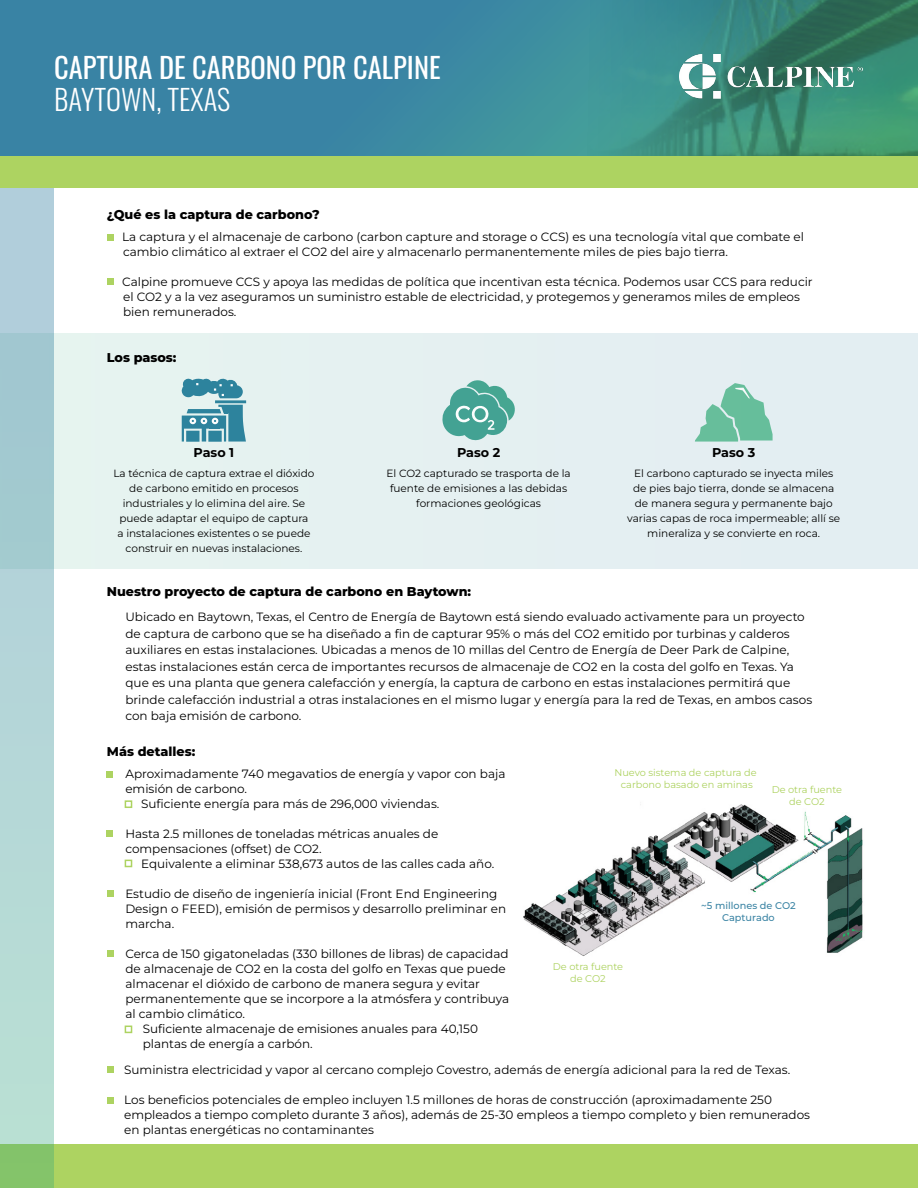
<style>
.page{position:relative;width:918px;height:1188px;background:#fff}
.page>*{position:absolute;margin:0;border:0;box-sizing:border-box;transform-origin:0 0}
.t1{font:28.5px "Oswald";color:#fff}
.t2{font:300 28.5px "Oswald";color:#fff}
.t3{font:800 12.75px "Montserrat";color:#000}
.t4{font:100 12.75px "Montserrat";color:#000}
.t5{font:12px/15px "Montserrat";color:#000}
.t6{font:10.5px/15px "Montserrat";color:#000;text-align:center}
.t7{font:9.75px/12px "Montserrat";color:#add260;text-align:center}
.t8{font:500 9.75px/12px "Montserrat";color:#3b84a4;text-align:center}
</style>
<div class="page">
<div style="left:0;top:334px;width:918px;height:234px;background:#e4f0f1"></div>
<div style="left:0;top:1145px;width:918px;height:43px;background:#add361"></div>
<div style="left:107px;top:235px;width:7px;height:6px;background:#add361"></div>
<div style="left:107px;top:279px;width:7px;height:6px;background:#add361"></div>
<div style="left:107px;top:771px;width:6px;height:7px;background:#add361"></div>
<div style="left:108px;top:890px;width:6px;height:7px;background:#add361"></div>
<svg style="left:107px;top:831px;width:6px;height:6px"></svg>
<svg style="left:108px;top:951px;width:6px;height:6px"></svg>
<div style="left:108px;top:1066px;width:6px;height:7px;background:#add361"></div>
<svg style="left:108px;top:1097px;width:6px;height:6px"></svg>
<img style="left:523px;top:804px;width:340px;height:152px">
<div style="left:125px;top:800px;width:7px;height:8px;border:2px solid #add361"></div>
<div style="left:125px;top:860px;width:7px;height:7px;border:2px solid #add361"></div>
<div style="left:125px;top:1026px;width:7px;height:7px;border:2px solid #add361"></div>
<svg style="left:0;top:0;width:918px;height:156px;background:#3a8896"></svg>
<img style="left:680px;top:55px;width:183px;height:46px">
<div style="left:0;top:156px;width:918px;height:32px;background:#add361"></div>
<svg style="left:182px;top:378px;width:64px;height:64px"></svg>
<svg style="left:442px;top:380px;width:73px;height:61px"></svg>
<svg style="left:695px;top:383px;width:78px;height:59px"></svg>
<svg style="left:0;top:188px;width:54px;height:1000px;background:#aed2d0"></svg>
<h1 class="t1" style="left:54px;top:42px;width:388px">CAPTURA DE CARBONO POR CALPINE</h1>
<h1 class="t2" style="left:54px;top:74px;width:178px">BAYTOWN, TEXAS</h1>
<p class="t3" style="left:107px;top:206px;width:214px">¿Qué es la captura de carbono?</p>
<p class="t5" style="left:122px;top:229px;width:683px">La captura y el almacenaje de carbono (carbon capture and storage o CCS) es una tecnología vital que combate el cambio climático al extraer el CO2 del aire y almacenarlo permanentemente miles de pies bajo tierra.</p>
<p class="t5" style="left:122px;top:274px;width:692px">Calpine promueve CCS y apoya las medidas de política que incentivan esta técnica. Podemos usar CCS para reducir el CO2 y a la vez aseguramos un suministro estable de electricidad, y protegemos y generamos miles de empleos bien remunerados.</p>
<p class="t3" style="left:107px;top:349px;width:71px">Los pasos:</p>
<p class="t4" style="left:194px;top:444px;width:42px">Paso 1</p>
<p class="t4" style="left:457px;top:444px;width:45px">Paso 2</p>
<p class="t6" style="left:113px;top:466px;width:203px">La técnica de captura extrae el dióxido de carbono emitido en procesos industriales y lo elimina del aire. Se puede adaptar el equipo de captura<br>a instalaciones existentes o se puede construir en nuevas instalaciones.</p>
<p class="t6" style="left:386px;top:466px;width:186px">El CO2 capturado se trasporta de la fuente de emisiones a las debidas formaciones geológicas</p>
<p class="t3" style="left:107px;top:583px;width:366px">Nuestro proyecto de captura de carbono en Baytown:</p>
<p class="t4" style="left:712px;top:444px;width:45px">Paso 3</p>
<p class="t6" style="left:627px;top:466px;width:214px">El carbono capturado se inyecta miles de pies bajo tierra, donde se almacena de manera segura y permanente bajo varias capas de roca impermeable; allí se mineraliza y se convierte en roca.</p>
<p class="t5" style="left:125px;top:609px;width:688px;line-height:16.5px">Ubicado en Baytown, Texas, el Centro de Energía de Baytown está siendo evaluado activamente para un proyecto de captura de carbono que se ha diseñado a fin de capturar 95% o más del CO2 emitido por turbinas y calderos auxiliares en estas instalaciones. Ubicadas a menos de 10 millas del Centro de Energía de Deer Park de Calpine, estas instalaciones están cerca de importantes recursos de almacenaje de CO2 en la costa del golfo en Texas. Ya que es una planta que genera calefacción y energía, la captura de carbono en estas instalaciones permitirá que brinde calefacción industrial a otras instalaciones en el mismo lugar y energía para la red de Texas, en ambos casos con baja emisión de carbono.</p>
<p class="t3" style="left:107px;top:743px;width:90px">Más detalles:</p>
<p class="t7" style="left:614px;top:766px;width:144px">Nuevo sistema de captura de carbono basado en aminas</p>
<p class="t5" style="left:125px;top:766px;width:382px">Aproximadamente 740 megavatios de energía y vapor con baja</p>
<p class="t5" style="left:125px;top:781px;width:123px">emisión de carbono.</p>
<p class="t5" style="left:141px;top:796px;width:300px">Suficiente energía para más de 296,000 viviendas.</p>
<p class="t5" style="left:125px;top:826px;width:314px">Hasta 2.5 millones de toneladas métricas anuales de compensaciones (offset) de CO2.</p>
<p class="t5" style="left:141px;top:856px;width:355px">Equivalente a eliminar 538,673 autos de las calles cada año.</p>
<p class="t5" style="left:125px;top:886px;width:382px">Estudio de diseño de ingeniería inicial (Front End Engineering<br>Design o FEED), emisión de permisos y desarrollo preliminar en marcha.</p>
<p class="t5" style="left:125px;top:946px;width:385px">Cerca de 150 gigatoneladas (330 billones de libras) de capacidad</p>
<p class="t5" style="left:125px;top:961px;width:382px">de almacenaje de CO2 en la costa del golfo en Texas que puede</p>
<p class="t5" style="left:125px;top:976px;width:356px">almacenar el dióxido de carbono de manera segura y evitar</p>
<p class="t5" style="left:125px;top:991px;width:385px">permanentemente que se incorpore a la atmósfera y contribuya</p>
<p class="t5" style="left:125px;top:1006px;width:121px">al cambio climático.</p>
<p class="t5" style="left:143px;top:1021px;width:337px">Suficiente almacenaje de emisiones anuales para 40,150</p>
<p class="t5" style="left:143px;top:1036px;width:172px">plantas de energía a carbón.</p>
<p class="t5" style="left:124px;top:1062px;width:668px">Suministra electricidad y vapor al cercano complejo Covestro, además de energía adicional para la red de Texas.</p>
<p class="t5" style="left:124px;top:1092px;width:687px">Los beneficios potenciales de empleo incluyen 1.5 millones de horas de construcción (aproximadamente 250 empleados a tiempo completo durante 3 años), además de 25-30 empleos a tiempo completo y bien remunerados en plantas energéticas no contaminantes</p>
<p class="t7" style="left:772px;top:783px;width:72px">De otra fuente de CO2</p>
<p class="t8" style="left:701px;top:899px;width:96px">~5 millones de CO2<br>Capturado</p>
<p class="t7" style="left:553px;top:960px;width:72px">De otra fuente de CO2</p>
</div>
